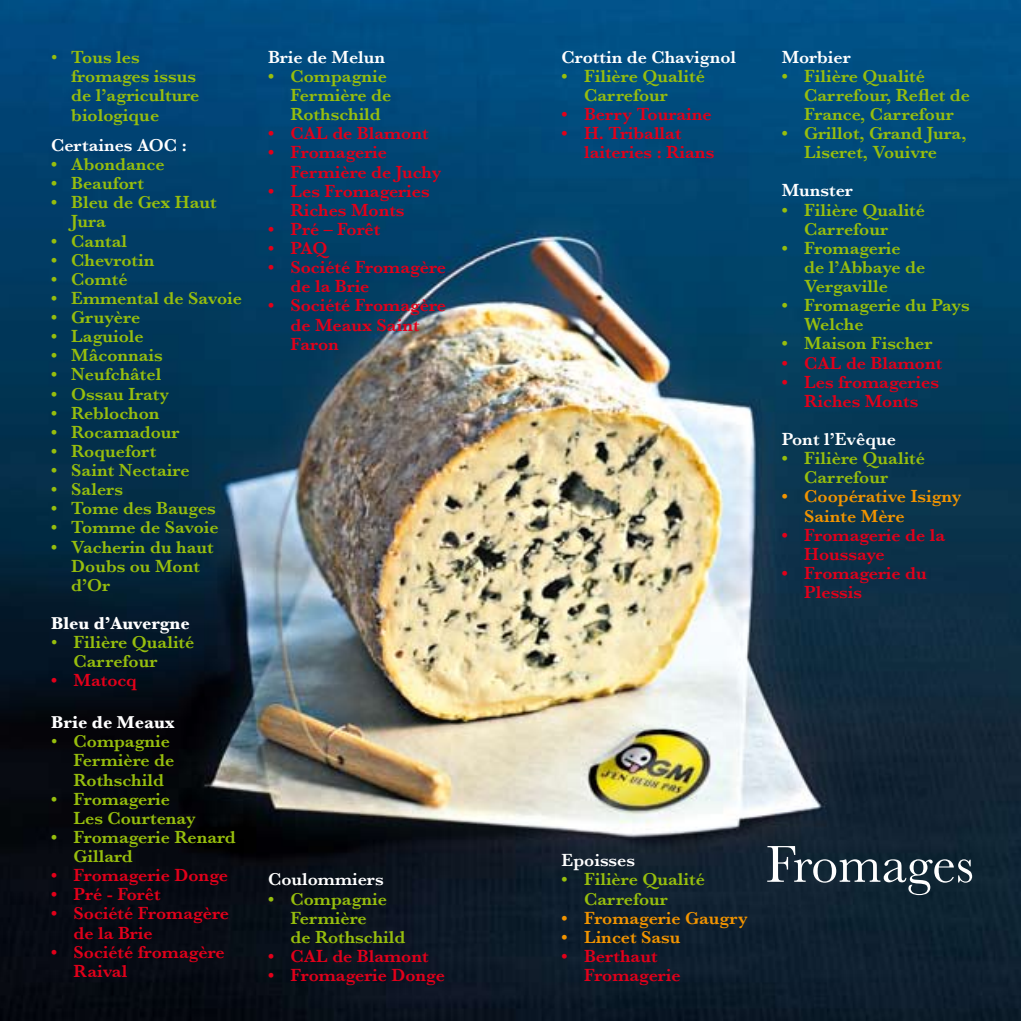
<style>
.page{position:relative;width:1021px;height:1021px;background:#fff}
.page>*{position:absolute;margin:0;border:0;box-sizing:border-box;transform-origin:0 0}
.t1{font:54px "Baskerville";color:#fff}
.t2{font:600 18px/19.1px "Baskerville";color:#97be0d}
.t3{font:600 18px/19.1px "Baskerville";color:#e2001a}
.t4{font:600 18px "Baskerville";color:#fff}
.t5{font:600 18px/19.1px "Baskerville";color:#f29400}
.t6{font:700 18px "Baskerville";color:#fff}
.s1{font-weight:400}
</style>
<div class="page">
<img style="left:0;top:0;width:1020px;height:1020px">
<p class="t2" style="left:71px;top:48px;width:130px;text-indent:-20px"><span class="s1">•</span> Tous les fromages issus de l’agriculture biologique</p>
<p class="t4" style="left:51px;top:134px;width:137px">Certaines AOC :</p>
<p class="t2" style="left:51px;top:154px;width:115px">• Abondance</p>
<p class="t2" style="left:51px;top:174px;width:94px">• Beaufort</p>
<p class="t2" style="left:71px;top:193px;width:147px;text-indent:-20px">• Bleu de Gex Haut<br>Jura</p>
<p class="t2" style="left:51px;top:231px;width:77px">• Cantal</p>
<p class="t2" style="left:51px;top:250px;width:105px">• Chevrotin</p>
<p class="t2" style="left:51px;top:269px;width:78px">• Comté</p>
<p class="t2" style="left:51px;top:288px;width:192px">• Emmental de Savoie</p>
<p class="t2" style="left:51px;top:307px;width:91px">• Gruyère</p>
<p class="t2" style="left:51px;top:326px;width:94px">• Laguiole</p>
<p class="t2" style="left:51px;top:346px;width:113px">• Mâconnais</p>
<p class="t2" style="left:51px;top:365px;width:112px">• Neufchâtel</p>
<p class="t2" style="left:51px;top:384px;width:119px">• Ossau Iraty</p>
<p class="t2" style="left:51px;top:403px;width:110px">• Reblochon</p>
<p class="t2" style="left:51px;top:422px;width:130px">• Rocamadour</p>
<p class="t2" style="left:51px;top:441px;width:107px">• Roquefort</p>
<p class="t2" style="left:51px;top:460px;width:140px">• Saint Nectaire</p>
<p class="t2" style="left:51px;top:479px;width:73px">• Salers</p>
<p class="t2" style="left:51px;top:499px;width:166px">• Tome des Bauges</p>
<p class="t2" style="left:51px;top:518px;width:169px">• Tomme de Savoie</p>
<p class="t2" style="left:71px;top:537px;width:144px;text-indent:-20px">• Vacherin du haut<br>Doubs ou Mont d’Or</p>
<p class="t6" style="left:51px;top:612px;width:140px">Bleu d’Auvergne</p>
<p class="t2" style="left:74px;top:632px;width:122px;text-indent:-22px"><span class="s1">•</span> Filière Qualité<br>Carrefour</p>
<p class="t3" style="left:51px;top:671px;width:87px">• Matocq</p>
<p class="t6" style="left:51px;top:711px;width:125px">Brie de Meaux</p>
<p class="t2" style="left:74px;top:731px;width:102px;text-indent:-22px"><span class="s1">•</span> Compagnie<br>Fermière de<br>Rothschild</p>
<p class="t2" style="left:74px;top:789px;width:124px;text-indent:-22px">• Fromagerie<br>Les Courtenay</p>
<p class="t2" style="left:74px;top:827px;width:164px;text-indent:-22px">• Fromagerie Renard<br>Gillard</p>
<p class="t3" style="left:51px;top:865px;width:178px">• Fromagerie Donge</p>
<p class="t3" style="left:51px;top:884px;width:111px">• Pré - Forêt</p>
<p class="t3" style="left:74px;top:903px;width:157px;text-indent:-22px">• Société Fromagère de la Brie</p>
<p class="t3" style="left:74px;top:942px;width:153px;text-indent:-22px">• Société fromagère<br>Raival</p>
<p class="t4" style="left:268px;top:46px;width:119px">Brie de Melun</p>
<p class="t2" style="left:290px;top:66px;width:102px;text-indent:-22px">• Compagnie<br>Fermière de<br>Rothschild</p>
<p class="t3" style="left:268px;top:124px;width:162px">• CAL de Blamont</p>
<p class="t3" style="left:290px;top:143px;width:152px;text-indent:-22px">• Fromagerie<br>Fermière de Juchy</p>
<p class="t3" style="left:268px;top:181px;width:163px;text-align:center">• Les Fromageries<br>Riches Monts</p>
<p class="t3" style="left:268px;top:219px;width:114px">• Pré – Forêt</p>
<p class="t3" style="left:268px;top:238px;width:61px">• PAQ</p>
<p class="t3" style="left:290px;top:257px;width:157px;text-indent:-22px">• Société Fromagère de la Brie</p>
<p class="t3" style="left:290px;top:296px;width:157px;text-indent:-22px">• Société Fromagère de Meaux Saint<br>Faron</p>
<p class="t4" style="left:268px;top:869px;width:117px">Coulommiers</p>
<p class="t2" style="left:290px;top:889px;width:116px;text-indent:-22px">• Compagnie<br>Fermière<br>de Rothschild</p>
<p class="t3" style="left:268px;top:946px;width:162px">• CAL de Blamont</p>
<p class="t3" style="left:268px;top:965px;width:178px">• Fromagerie Donge</p>
<p class="t4" style="left:561px;top:46px;width:176px">Crottin de Chavignol</p>
<p class="t2" style="left:584px;top:66px;width:122px;text-indent:-22px">• Filière Qualité<br>Carrefour</p>
<p class="t3" style="left:561px;top:104px;width:151px">• Berry Touraine</p>
<p class="t3" style="left:584px;top:124px;width:132px;text-indent:-22px">• H. Triballat laiteries : Rians</p>
<p class="t4" style="left:781px;top:46px;width:70px">Morbier</p>
<p class="t2" style="left:804px;top:66px;width:167px;text-indent:-22px">• Filière Qualité<br>Carrefour, Reflet de<br>France, Carrefour</p>
<p class="t2" style="left:781px;top:123px;width:186px;text-align:center">• Grillot, Grand Jura,<br>Liseret, Vouivre</p>
<p class="t4" style="left:781px;top:180px;width:73px">Munster</p>
<p class="t2" style="left:804px;top:200px;width:122px;text-indent:-22px">• Filière Qualité<br>Carrefour</p>
<p class="t2" style="left:804px;top:238px;width:122px;text-indent:-22px">• Fromagerie de l’Abbaye de<br>Vergaville</p>
<p class="t2" style="left:804px;top:295px;width:167px;text-indent:-22px">• Fromagerie du Pays<br>Welche</p>
<p class="t2" style="left:781px;top:334px;width:152px">• Maison Fischer</p>
<p class="t3" style="left:781px;top:353px;width:162px">• CAL de Blamont</p>
<p class="t3" style="left:781px;top:372px;width:159px;text-align:center">• Les fromageries<br>Riches Monts</p>
<p class="t4" style="left:781px;top:428px;width:116px">Pont l’Evêque</p>
<p class="t2" style="left:804px;top:448px;width:122px;text-indent:-22px">• Filière Qualité<br>Carrefour</p>
<p class="t5" style="left:804px;top:487px;width:159px;text-indent:-22px">• Coopérative Isigny<br>Sainte Mère</p>
<p class="t3" style="left:804px;top:525px;width:142px;text-indent:-22px">• Fromagerie de la<br>Houssaye</p>
<p class="t3" style="left:804px;top:563px;width:124px;text-indent:-22px">• Fromagerie du<br>Plessis</p>
<p class="t4" style="left:561px;top:849px;width:75px">Epoisses</p>
<p class="t2" style="left:584px;top:869px;width:122px;text-indent:-22px">• Filière Qualité<br>Carrefour</p>
<p class="t5" style="left:561px;top:908px;width:188px">• Fromagerie Gaugry</p>
<p class="t5" style="left:561px;top:927px;width:120px">• Lincet Sasu</p>
<p class="t3" style="left:584px;top:946px;width:98px;text-indent:-22px">• Berthaut<br>Fromagerie</p>
<h1 class="t1" style="left:765px;top:832px;width:210px">Fromages</h1>
</div>
